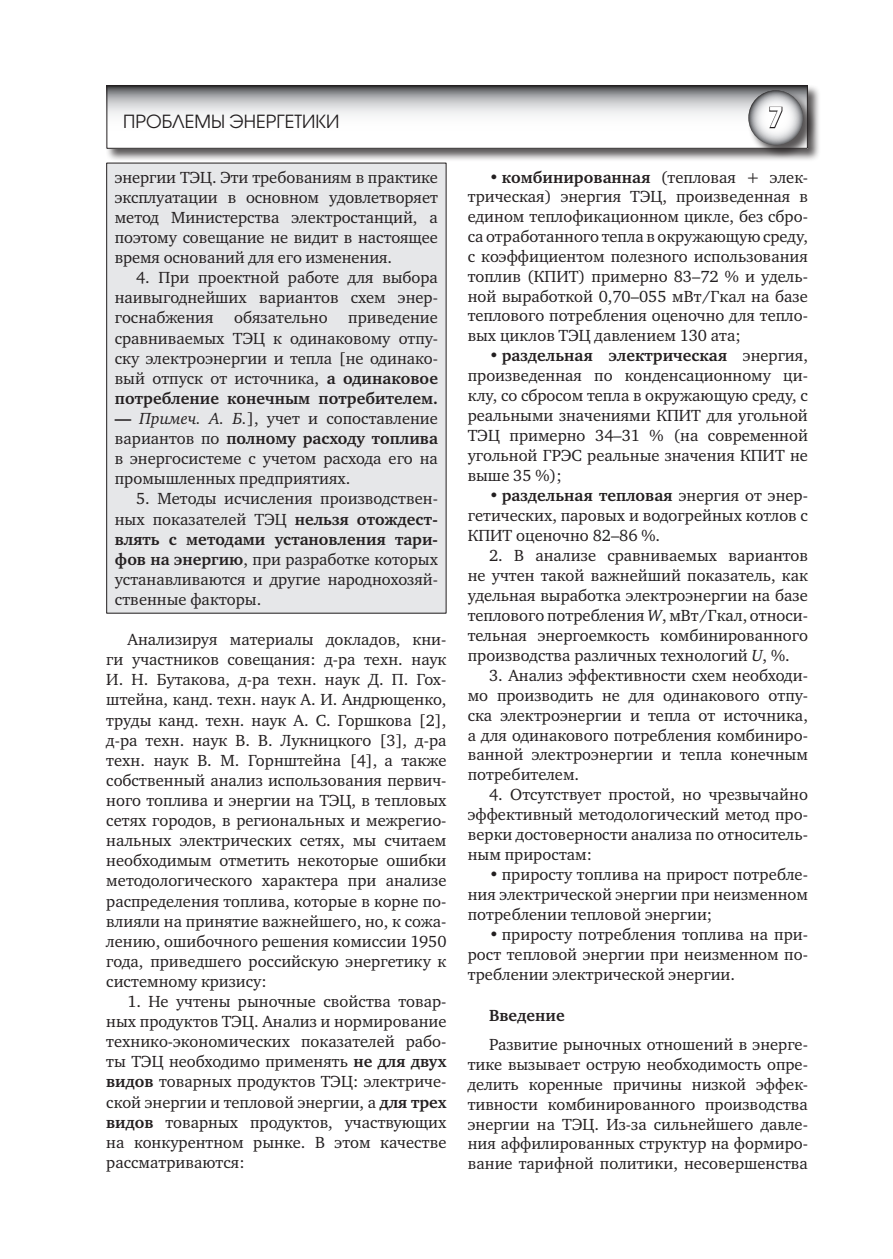
<style>
.page{position:relative;width:893px;height:1259px;background:#fff}
.page>*{position:absolute;margin:0;border:0;box-sizing:border-box;transform-origin:0 0}
.t1{font:600 27px "Avant Garde Gothic C";color:#fff}
.t2{font:18px "Avant Garde Gothic C";color:#231f20}
.t3{font:16.5px/20.1px "Charter C";color:#231f20;text-align:justify}
.t4{font:700 16.5px "Charter C";color:#231f20}
.s1{font-weight:700}
.s2{font-style:italic}
</style>
<div class="page">
<div style="left:105px;top:84px;width:719px;height:81px;background:#231f20;opacity:.75"></div>
<svg style="left:108px;top:87px;width:698px;height:60px"></svg>
<div style="left:106px;top:85px;width:702px;height:64px;border:1px solid #231f20"></div>
<div style="left:747px;top:89px;width:76px;height:76px;background:#231f20;opacity:.75"></div>
<svg style="left:748px;top:90px;width:55px;height:55px"></svg>
<svg style="left:768px;top:106px;width:15px;height:23px"></svg>
<div style="left:107px;top:163px;width:339px;height:450px;background:#e6e7e9"></div>
<p class="t2" style="left:123px;top:111px;width:218px">Проблемы энергетики</p>
<h1 class="t1" style="left:768px;top:101px;width:17px">7</h1>
<p class="t3" style="left:115px;top:167px;width:325px">энергии ТЭЦ. Эти требованиям в практике эксплуатации в основном удовлетворяет метод Министерства электростанций, а поэтому совещание не видит в настоящее время оснований для его изменения.</p>
<p class="t3" style="left:115px;top:268px;width:325px;text-indent:21px">4. При проектной работе для выбора наивыгоднейших вариантов схем энер&shy;госнабжения обязательно приведение сравниваемых ТЭЦ к одинаковому отпу&shy;ску электроэнергии и тепла [не одинако&shy;вый отпуск от источника, <span class="s1">а одинаковое потребление конечным потребителем.</span></p>
<p class="t3" style="left:115px;top:408px;width:325px"><span class="s1">—</span> <span class="s2">Примеч. А. Б.</span>], учет и сопоставление вариантов по <span class="s1">полному расходу топлива </span>в энергосистеме с учетом расхода его на промышленных предприятиях.</p>
<p class="t3" style="left:115px;top:489px;width:325px;text-indent:21px">5. Методы исчисления производствен&shy;ных показателей ТЭЦ <span class="s1">нельзя отождест&shy;влять с методами установления тари&shy;фов на энергию</span>, при разработке которых устанавливаются и другие народнохозяй&shy;ственные факторы.</p>
<p class="t3" style="left:106px;top:629px;width:342px;text-indent:21px">Анализируя материалы докладов, кни&shy;ги участников совещания: д-ра техн. наук И. Н. Бутакова, д-ра техн. наук Д. П. Гох&shy;штейна, канд. техн. наук А. И. Андрющенко, труды канд. техн. наук А. С. Горшкова [2], д-ра техн. наук B. B. Лукницкого [3], д-ра техн. наук B. М. Горнштейна [4], а также собственный анализ использования первич&shy;ного топлива и энергии на ТЭЦ, в тепловых сетях городов, в региональных и межрегио&shy;нальных электрических сетях, мы считаем необходимым отметить некоторые ошибки методологического характера при анализе распределения топлива, которые в корне по&shy;влияли на принятие важнейшего, но, к сожа&shy;лению, ошибочного решения комиссии 1950 года, приведшего российскую энергетику к системному кризису:</p>
<p class="t3" style="left:106px;top:991px;width:342px;text-indent:21px">1. Не учтены рыночные свойства товар&shy;ных продуктов ТЭЦ. Анализ и нормирование технико-экономических показателей рабо&shy;ты ТЭЦ необходимо применять <span class="s1">не для двух видов</span> товарных продуктов ТЭЦ: электриче&shy;ской энергии и тепловой энергии, а <span class="s1">для трех видов</span> товарных продуктов, участвующих на конкурентном рынке. B этом качестве рассматриваются:</p>
<p class="t3" style="left:468px;top:167px;width:342px;text-indent:21px"><span class="s1">• комбинированная</span> (тепловая + элек&shy;трическая) энергия ТЭЦ, произведенная в едином теплофикационном цикле, без сбро&shy;са отработанного тепла в окружающую среду, с коэффициентом полезного использования топлив (КПИТ) примерно 83–72 % и удель&shy;ной выработкой 0,70–055 мBт/Гкал на базе теплового потребления оценочно для тепло&shy;вых циклов ТЭЦ давлением 130 ата;</p>
<p class="t3" style="left:468px;top:346px;width:342px;text-indent:21px"><span class="s1">• раздельная электрическая</span> энергия, произведенная по конденсационному ци&shy;клу, со сбросом тепла в окружающую среду, с реальными значениями КПИТ для угольной ТЭЦ примерно 34–31 % (на современной угольной ГРЭС реальные значения КПИТ не выше 35 %);</p>
<p class="t3" style="left:468px;top:486px;width:342px;text-indent:21px"><span class="s1">• раздельная тепловая</span> энергия от энер&shy;гетических, паровых и водогрейных котлов с КПИТ оценочно 82–86 %.</p>
<p class="t3" style="left:468px;top:545px;width:342px;text-indent:21px">2. B анализе сравниваемых вариантов не учтен такой важнейший показатель, как удельная выработка электроэнергии на базе теплового потребления <span class="s2">W</span>, мBт/Гкал, относи&shy;тельная энергоемкость комбинированного производства различных технологий <span class="s2">U</span>, %.</p>
<p class="t3" style="left:468px;top:665px;width:342px;text-indent:21px">3. Анализ эффективности схем необходи&shy;мо производить не для одинакового отпу&shy;ска электроэнергии и тепла от источника, а для одинакового потребления комбиниро&shy;ванной электроэнергии и тепла конечным потребителем.</p>
<p class="t3" style="left:468px;top:785px;width:342px;text-indent:21px">4. Отсутствует простой, но чрезвычайно эффективный методологический метод про&shy;верки достоверности анализа по относитель&shy;ным приростам:</p>
<p class="t3" style="left:468px;top:865px;width:342px;text-indent:21px">• приросту топлива на прирост потребле&shy;ния электрической энергии при неизменном потреблении тепловой энергии;</p>
<p class="t3" style="left:468px;top:924px;width:342px;text-indent:21px">• приросту потребления топлива на при&shy;рост тепловой энергии при неизменном по&shy;треблении электрической энергии.</p>
<p class="t4" style="left:489px;top:1006px;width:77px">Bведение</p>
<p class="t3" style="left:468px;top:1034px;width:342px;text-indent:21px">Развитие рыночных отношений в энерге&shy;тике вызывает острую необходимость опре&shy;делить коренные причины низкой эффек&shy;тивности комбинированного производства энергии на ТЭЦ. Из-за сильнейшего давле&shy;ния аффилированных структур на формиро&shy;вание тарифной политики, несовершенства</p>
</div>
